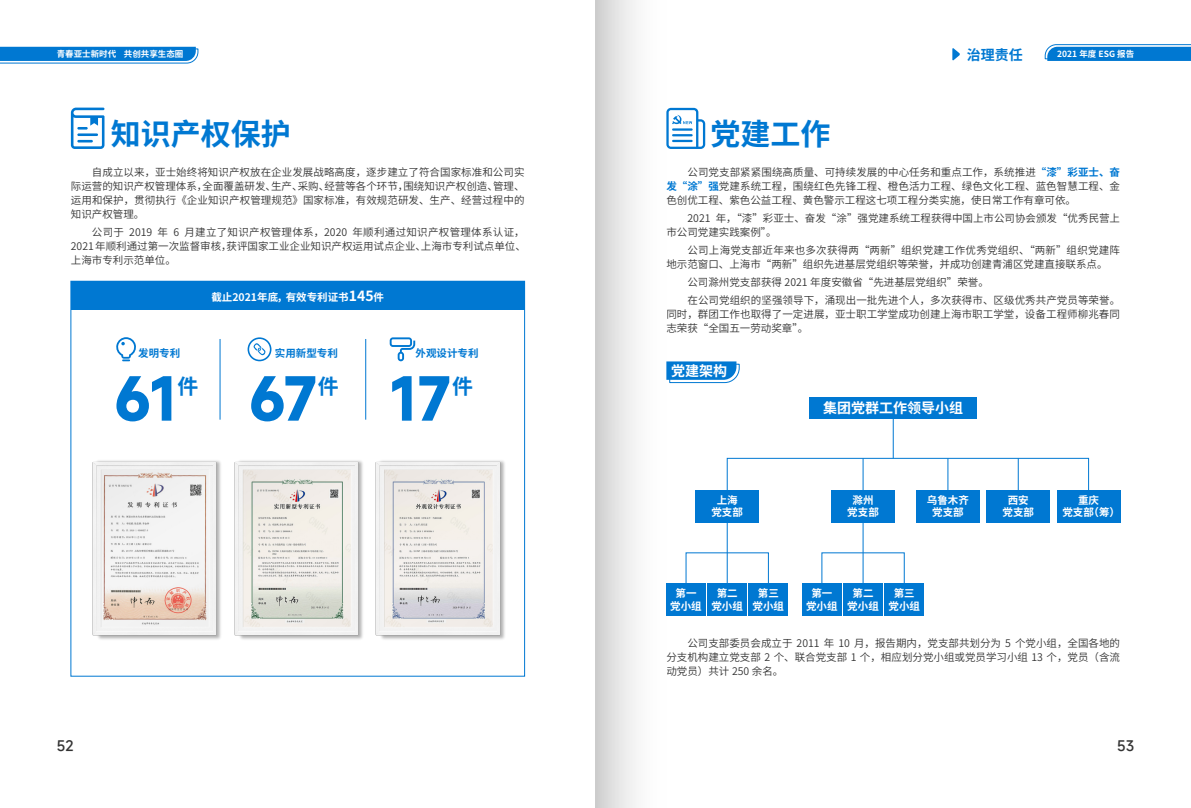
<style>
.page{position:relative;width:1191px;height:808px;background:#fff}
.page>*{position:absolute;margin:0;border:0;box-sizing:border-box;transform-origin:0 0}
.t1{font:700 55.2px "Mi Sans";color:#0078d2}
.t2{font:700 30px "Source Han Sans CN";color:#0078d2}
.t3{font:700 20.9px "Source Han Sans CN";color:#0078d2}
.t4{font:700 14px "Source Han Sans CN";color:#fff}
.t5{font:700 14px "Source Han Sans CN";color:#0078d2}
.t6{font:500 14px "Mi Sans";color:#333}
.t7{font:10.5px/14px "Source Han Sans CN";color:#333;text-align:justify}
.t8{font:700 10.5px/12.6px "Source Han Sans CN";color:#fff;text-align:center}
.t9{font:700 10.5px "Source Han Sans CN";color:#0078d2}
.t10{font:700 8.5px "Source Han Sans CN";color:#fff}
.s1{font-size:14px}
.s2{font-weight:700;color:#0078d2}
</style>
<div class="page">
<div style="left:71px;top:281px;width:453px;height:28px;background:#0078d2"></div>
<svg style="left:666px;top:361px;width:73px;height:22px;background:#2c8fd9"></svg>
<svg style="left:0;top:47px;width:198px;height:17px;background:#2189d7"></svg>
<svg style="left:952px;top:48px;width:8px;height:13px"></svg>
<svg style="left:1044px;top:44px;width:147px;height:17px;background:#2189d7"></svg>
<svg style="left:71px;top:108px;width:33px;height:41px"></svg>
<svg style="left:666px;top:108px;width:39px;height:41px"></svg>
<svg style="left:116px;top:337px;width:20px;height:24px"></svg>
<svg style="left:247px;top:337px;width:24px;height:24px"></svg>
<svg style="left:390px;top:337px;width:25px;height:24px"></svg>
<hr style="left:219px;top:339px;width:1px;height:81px;background:#0078d2">
<hr style="left:365px;top:339px;width:1px;height:81px;background:#0078d2">
<div style="left:809px;top:397px;width:167px;height:21px;background:#0078d2"></div>
<div style="left:695px;top:490px;width:63px;height:32px;background:#0078d2"></div>
<div style="left:666px;top:584px;width:39px;height:32px;background:#0078d2"></div>
<div style="left:707px;top:584px;width:40px;height:32px;background:#0078d2"></div>
<div style="left:748px;top:584px;width:40px;height:32px;background:#0078d2"></div>
<div style="left:802px;top:584px;width:39px;height:32px;background:#0078d2"></div>
<div style="left:843px;top:584px;width:39px;height:32px;background:#0078d2"></div>
<div style="left:884px;top:584px;width:40px;height:32px;background:#0078d2"></div>
<div style="left:831px;top:490px;width:63px;height:32px;background:#0078d2"></div>
<div style="left:916px;top:490px;width:63px;height:32px;background:#0078d2"></div>
<div style="left:986px;top:490px;width:63px;height:32px;background:#0078d2"></div>
<div style="left:1057px;top:490px;width:63px;height:32px;background:#0078d2"></div>
<div style="left:685px;top:552px;width:84px;height:32px;border:1px solid #0078d2"></div>
<hr style="left:726px;top:522px;width:1px;height:62px;background:#0078d2">
<div style="left:821px;top:552px;width:83px;height:32px;border:1px solid #0078d2"></div>
<hr style="left:862px;top:522px;width:1px;height:62px;background:#0078d2">
<div style="left:726px;top:458px;width:363px;height:33px;border:1px solid #0078d2"></div>
<hr style="left:862px;top:458px;width:1px;height:32px;background:#0078d2">
<hr style="left:947px;top:458px;width:1px;height:32px;background:#0078d2">
<hr style="left:1017px;top:458px;width:1px;height:32px;background:#0078d2">
<hr style="left:892px;top:418px;width:1px;height:40px;background:#0078d2">
<img style="left:92px;top:460px;width:413px;height:180px">
<div style="left:595px;top:0;width:71px;height:808px;background:linear-gradient(to right,#d3d3d3,#fff)"></div>
<p class="t10" style="left:57px;top:49px;width:128px">青春亚士新时代 共创共享生态圈</p>
<h3 class="t5" style="left:966px;top:47px;width:57px">治理责任</h3>
<p class="t10" style="left:1057px;top:49px;width:79px">2021 年度 ESG 报告</p>
<h2 class="t2" style="left:111px;top:118px;width:181px">知识产权保护</h2>
<p class="t7" style="left:71px;top:166px;width:455px;text-indent:21px">自成立以来，亚士始终将知识产权放在企业发展战略高度，逐步建立了符合国家标准和公司实际运营的知识产权管理体系，全面覆盖研发、生产、采购、经营等各个环节，围绕知识产权创造、管理、运用和保护，贯彻执行《企业知识产权管理规范》国家标准，有效规范研发、生产、经营过程中的知识产权管理。</p>
<p class="t7" style="left:71px;top:226px;width:456px;text-indent:21px">公司于 2019 年 6 月建立了知识产权管理体系，2020 年顺利通过知识产权管理体系认证，2021 年顺利通过第一次监督审核，获评国家工业企业知识产权运用试点企业、上海市专利试点单位、上海市专利示范单位。</p>
<p class="t8" style="left:211px;top:291px;width:174px">截止2021年底，有效专利证书<span class="s1">145</span>件</p>
<p class="t9" style="left:138px;top:347px;width:43px">发明专利</p>
<h3 class="t3" style="left:178px;top:375px;width:22px">件</h3>
<h1 class="t1" style="left:114px;top:362px;width:65px">61</h1>
<p class="t9" style="left:275px;top:347px;width:64px">实用新型专利</p>
<h3 class="t3" style="left:318px;top:375px;width:22px">件</h3>
<h1 class="t1" style="left:249px;top:362px;width:69px">67</h1>
<p class="t9" style="left:415px;top:347px;width:64px">外观设计专利</p>
<h3 class="t3" style="left:452px;top:375px;width:22px">件</h3>
<h1 class="t1" style="left:390px;top:362px;width:62px">17</h1>
<h2 class="t2" style="left:710px;top:118px;width:121px">党建工作</h2>
<p class="t7" style="left:666px;top:166px;width:455px;text-indent:21px">公司党支部紧紧围绕高质量、可持续发展的中心任务和重点工作，系统推进<span class="s2">“漆”彩亚士、奋发“涂”强</span>党建系统工程，围绕红色先锋工程、橙色活力工程、绿色文化工程、蓝色智慧工程、金色创优工程、紫色公益工程、黄色警示工程这七项工程分类实施，使日常工作有章可依。</p>
<p class="t7" style="left:666px;top:212px;width:455px;text-indent:21px">2021 年，“漆”彩亚士、奋发“涂”强党建系统工程获得中国上市公司协会颁发“优秀民营上市公司党建实践案例”。</p>
<p class="t7" style="left:666px;top:244px;width:455px;text-indent:21px">公司上海党支部近年来也多次获得两“两新”组织党建工作优秀党组织、“两新”组织党建阵地示范窗口、上海市“两新”组织先进基层党组织等荣誉，并成功创建青浦区党建直接联系点。</p>
<p class="t7" style="left:687px;top:274px;width:434px;line-height:18px">公司滁州党支部获得 2021 年度安徽省“先进基层党组织”荣誉。<br>在公司党组织的坚强领导下，涌现出一批先进个人，多次获得市、区级优秀共产党员等荣誉。</p>
<p class="t7" style="left:666px;top:308px;width:455px">同时，群团工作也取得了一定进展，亚士职工学堂成功创建上海市职工学堂，设备工程师柳兆春同志荣获“全国五一劳动奖章”。</p>
<h3 class="t4" style="left:671px;top:363px;width:57px">党建架构</h3>
<p class="t8" style="left:711px;top:494px;width:33px">上海党支部</p>
<h3 class="t4" style="left:823px;top:400px;width:141px">集团党群工作领导小组</h3>
<p class="t8" style="left:847px;top:494px;width:33px">滁州党支部</p>
<p class="t8" style="left:927px;top:494px;width:43px">乌鲁木齐党支部</p>
<p class="t8" style="left:1002px;top:494px;width:33px">西安党支部</p>
<p class="t8" style="left:1062px;top:494px;width:59px">重庆<br>党支部（筹）</p>
<p class="t8" style="left:670px;top:587px;width:33px">第一党小组</p>
<p class="t8" style="left:711px;top:587px;width:33px">第二党小组</p>
<p class="t8" style="left:752px;top:587px;width:33px">第三党小组</p>
<p class="t8" style="left:806px;top:587px;width:33px">第一党小组</p>
<p class="t8" style="left:847px;top:587px;width:33px">第二党小组</p>
<p class="t8" style="left:888px;top:587px;width:33px">第三党小组</p>
<p class="t7" style="left:666px;top:636px;width:455px;text-indent:21px">公司支部委员会成立于 2011 年 10 月，报告期内，党支部共划分为 5 个党小组，全国各地的分支机构建立党支部 2 个、联合党支部 1 个，相应划分党小组或党员学习小组 13 个，党员（含流动党员）共计 250 余名。</p>
<h3 class="t6" style="left:57px;top:737px;width:18px">52</h3>
<h3 class="t6" style="left:1117px;top:737px;width:19px">53</h3>
</div>
